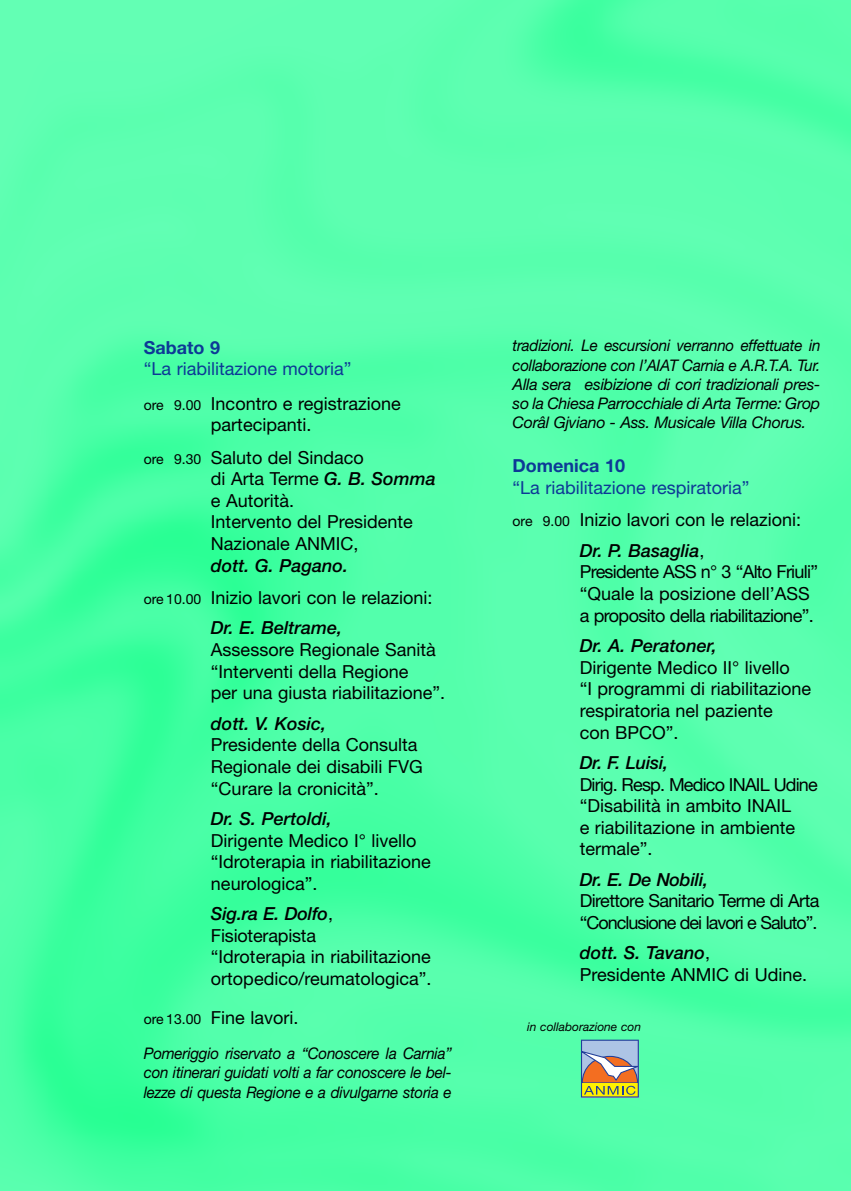
<style>
.page{position:relative;width:851px;height:1191px;background:#fff}
.page>*{position:absolute;margin:0;border:0;box-sizing:border-box;transform-origin:0 0}
.t1{font:18px/21.6px "Helvetica Neue";color:#000}
.t2{font:18px/32.4px "Helvetica Neue";color:#0d3996}
.t3{font:18px/21.6px "Helvetica Neue";letter-spacing:-.035em;color:#000}
.t4{font:italic 500 18px "Helvetica Neue";color:#000}
.t5{font:18px/21.6px "Helvetica Neue";letter-spacing:-.055em;color:#000}
.t6{font:700 18px "Helvetica Neue";color:#0d3996}
.t7{font:italic 16px/19.2px "Helvetica Neue";letter-spacing:-.015em;color:#000;text-align:justify;scale:.95 1}
.t8{font:italic 12px "Helvetica Neue";color:#000}
.s1{font-size:14px;color:#000}
.s2{color:#000}
.s3{font-size:14px}
.s4{font-weight:500;font-style:italic}
</style>
<div class="page">
<img style="left:0;top:1px;width:850px;height:1190px">
<svg style="left:581px;top:1039px;width:57px;height:58px;background:#b9a783"></svg>
<p class="t6" style="left:144px;top:341px;width:78px">Sabato 9</p>
<p class="t2" style="left:144px;top:353px;width:258px;line-height:34.4px">“La riabilitazione motoria”<br><span class="s1">ore 9.00</span> <span class="s2">Incontro e registrazione</span></p>
<p class="t1" style="left:144px;top:410px;width:221px;line-height:32.4px;text-indent:67px">partecipanti.<br><span class="s3">ore 9.30</span> Saluto del Sindaco</p>
<p class="t1" style="left:211px;top:470px;width:226px">di Arta Terme <span class="s4">G. B. Somma </span>e Autorità.<br>Intervento del Presidente<br>Nazionale ANMIC,</p>
<p class="t1" style="left:144px;top:551px;width:290px;line-height:32.4px;text-indent:67px"><span class="s4">dott. G. Pagano.<br></span><span class="s3">ore 10.00</span> Inizio lavori con le relazioni:</p>
<p class="t4" style="left:211px;top:621px;width:133px">Dr. E. Beltrame,</p>
<p class="t1" style="left:211px;top:640px;width:236px">Assessore Regionale Sanità “Interventi della Regione<br>per una giusta riabilitazione”.</p>
<p class="t4" style="left:211px;top:717px;width:117px">dott. V. Kosic,</p>
<p class="t1" style="left:211px;top:736px;width:213px">Presidente della Consulta<br>Regionale dei disabili FVG “Curare la cronicità”.</p>
<p class="t4" style="left:211px;top:812px;width:122px">Dr. S. Pertoldi,</p>
<p class="t1" style="left:211px;top:831px;width:221px">Dirigente Medico I° livello “Idroterapia in riabilitazione neurologica”.</p>
<p class="t1" style="left:211px;top:904px;width:222px"><span class="s4">Sig.ra E. Dolfo</span>,<br>Fisioterapista<br>“Idroterapia in riabilitazione ortopedico/reumatologica”.</p>
<p class="t1" style="left:144px;top:1008px;width:156px"><span class="s3">ore 13.00</span> Fine lavori.</p>
<p class="t7" style="left:144px;top:1045px;width:326px">Pomeriggio riservato a “Conoscere la Carnia” con itinerari guidati volti a far conoscere le bel&shy;lezze di questa Regione e a divulgarne storia e</p>
<p class="t7" style="left:512px;top:338px;width:326px">tradizioni. Le escursioni verranno effettuate in collaborazione con l’AIAT Carnia e A.R.T.A. Tur.<br>Alla sera esibizione di cori tradizionali pres&shy;so la Chiesa Parrocchiale di Arta Terme: Grop Corâl Gjviano - Ass. Musicale Villa Chorus.</p>
<p class="t6" style="left:512px;top:459px;width:114px">Domenica 10</p>
<p class="t2" style="left:512px;top:473px;width:290px">“La riabilitazione respiratoria”<br><span class="s1">ore 9.00</span> <span class="s2">Inizio lavori con le relazioni:</span></p>
<p class="t3" style="left:579px;top:541px;width:240px"><span class="s4">Dr. P. Basaglia</span>,<br>Presidente ASS n° 3 “Alto Friuli” “Quale la posizione dell’ASS a proposito della riabilitazione”.</p>
<p class="t4" style="left:579px;top:639px;width:139px">Dr. A. Peratoner,</p>
<p class="t1" style="left:579px;top:658px;width:233px">Dirigente Medico II° livello<br>“I programmi di riabilitazione respiratoria nel paziente<br>con BPCO”.</p>
<p class="t4" style="left:579px;top:756px;width:90px">Dr. F. Luisi,</p>
<p class="t1" style="left:579px;top:775px;width:239px">Dirig. Resp. Medico INAIL Udine “Disabilità in ambito INAIL<br>e riabilitazione in ambiente termale”.</p>
<p class="t4" style="left:579px;top:873px;width:130px">Dr. E. De Nobili,</p>
<p class="t5" style="left:579px;top:892px;width:241px">Direttore Sanitario Terme di Arta “Conclusione dei lavori e Saluto”.</p>
<p class="t1" style="left:579px;top:944px;width:229px"><span class="s4">dott. S. Tavano</span>,<br>Presidente ANMIC di Udine.</p>
<p class="t8" style="left:527px;top:1022px;width:115px">in collaborazione con</p>
</div>
